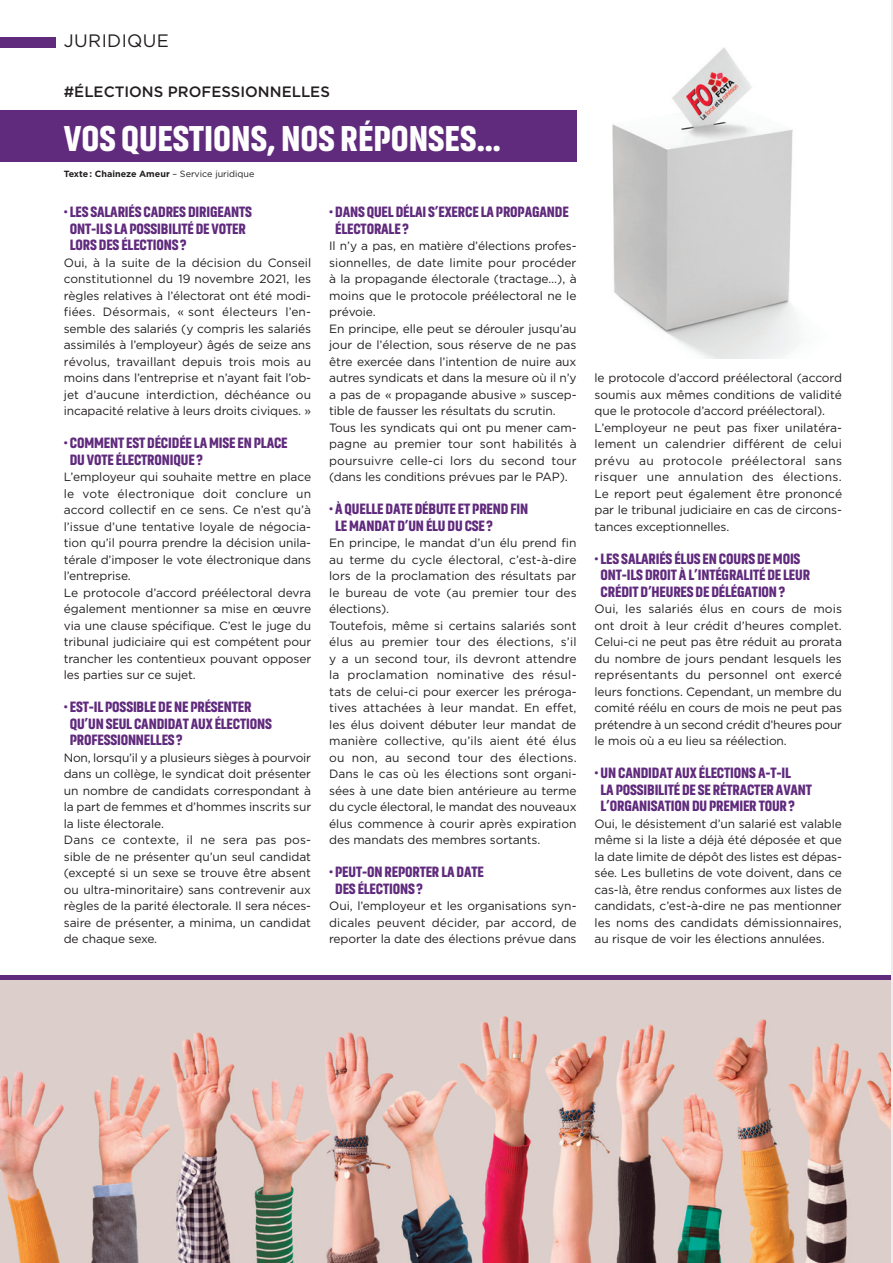
<style>
.page{position:relative;width:893px;height:1263px;background:#fff}
.page>*{position:absolute;margin:0;border:0;box-sizing:border-box;transform-origin:0 0}
.t1{font:900 36px "Akhand";color:#fff}
.t2{font:18px "Gotham Pro";letter-spacing:.02em;color:#231f20}
.t3{font:900 15px/16.5px "Akhand";letter-spacing:-.01em;color:#602a7d}
.t4{font:500 15px "Gotham";color:#231f20}
.t5{font:12px/16.5px "Gotham Pro";letter-spacing:-.005em;color:#231f20}
.t6{font:700 9px "Gotham";color:#231f20}
.s1{font-family:"Gotham Pro";font-weight:400}
</style>
<div class="page">
<div style="left:0;top:37px;width:55px;height:11px;background:#602a7d"></div>
<div style="left:0;top:111px;width:577px;height:51px;background:#602a7d"></div>
<img style="left:612px;top:47px;width:189px;height:311px">
<img style="left:0;top:980px;width:892px;height:283px">
<div style="left:0;top:975px;width:893px;height:5px;background:#602a7d"></div>
<hr style="left:892px;top:0;width:1px;height:1263px;background:#ecedec">
<h2 class="t2" style="left:64px;top:31px;width:107px">JURIDIQUE</h2>
<p class="t4" style="left:64px;top:82px;width:268px">#ÉLECTIONS PROFESSIONNELLES</p>
<h1 class="t1" style="left:64px;top:119px;width:439px">VOS QUESTIONS, NOS RÉPONSES…</h1>
<p class="t6" style="left:64px;top:169px;width:192px">Texte: Chaineze Ameur <span class="s1">– Service juridique</span></p>
<p class="t3" style="left:70px;top:204px;width:184px;text-indent:-6px">• LES SALARIÉS CADRES DIRIGEANTS<br>ONT-ILS LA POSSIBILITÉ DE VOTER<br>LORS DES ÉLECTIONS?</p>
<p class="t5" style="left:64px;top:254px;width:249px;text-align:justify">Oui, à la suite de la décision du Conseil constitutionnel du 19 novembre 2021, les règles relatives à l’électorat ont été modi&shy;fiées. Désormais, « sont électeurs l’en&shy;semble des salariés (y compris les salariés assimilés à l’employeur) âgés de seize ans révolus, travaillant depuis trois mois au moins dans l’entreprise et n’ayant fait l’ob&shy;jet d’aucune interdiction, déchéance ou incapacité relative à leurs droits civiques. »</p>
<p class="t3" style="left:70px;top:435px;width:219px;text-indent:-6px">• COMMENT EST DÉCIDÉE LA MISE EN PLACE<br>DU VOTE ÉLECTRONIQUE?</p>
<p class="t5" style="left:64px;top:469px;width:249px">L’employeur qui souhaite mettre en place le vote électronique doit conclure un accord collectif en ce sens. Ce n’est qu’à l’issue d’une tentative loyale de négocia&shy;tion qu’il pourra prendre la décision unila&shy;térale d’imposer le vote électronique dans l’entreprise.<br>Le protocole d’accord préélectoral devra également mentionner sa mise en œuvre via une clause spécifique. C’est le juge du tribunal judiciaire qui est compétent pour trancher les contentieux pouvant opposer les parties sur ce sujet.</p>
<p class="t3" style="left:70px;top:699px;width:204px;text-indent:-6px">• EST-IL POSSIBLE DE NE PRÉSENTER<br>QU’UN SEUL CANDIDAT AUX ÉLECTIONS<br>PROFESSIONNELLES?</p>
<p class="t5" style="left:64px;top:749px;width:249px">Non, lorsqu’il y a plusieurs sièges à pourvoir dans un collège, le syndicat doit présenter un nombre de candidats correspondant à la part de femmes et d’hommes inscrits sur la liste électorale.<br>Dans ce contexte, il ne sera pas pos&shy;sible de ne présenter qu’un seul candidat (excepté si un sexe se trouve être absent ou ultra-minoritaire) sans contrevenir aux règles de la parité électorale. Il sera néces&shy;saire de présenter, a minima, un candidat de chaque sexe.</p>
<p class="t3" style="left:335px;top:204px;width:235px;text-indent:-6px">• DANS QUEL DÉLAI S’EXERCE LA PROPAGANDE<br>ÉLECTORALE?</p>
<p class="t5" style="left:329px;top:238px;width:249px">Il n’y a pas, en matière d’élections profes&shy;sionnelles, de date limite pour procéder à la propagande électorale (tractage…), à moins que le protocole préélectoral ne le prévoie.<br>En principe, elle peut se dérouler jusqu’au jour de l’élection, sous réserve de ne pas être exercée dans l’intention de nuire aux autres syndicats et dans la mesure où il n’y a pas de « propagande abusive » suscep&shy;tible de fausser les résultats du scrutin.<br>Tous les syndicats qui ont pu mener cam&shy;pagne au premier tour sont habilités à poursuivre celle-ci lors du second tour (dans les conditions prévues par le PAP).</p>
<p class="t3" style="left:335px;top:501px;width:194px;text-indent:-6px">• À QUELLE DATE DÉBUTE ET PREND FIN<br>LE MANDAT D’UN ÉLU DU CSE?</p>
<p class="t5" style="left:329px;top:535px;width:249px">En principe, le mandat d’un élu prend fin au terme du cycle électoral, c’est-à-dire lors de la proclamation des résultats par le bureau de vote (au premier tour des élections).<br>Toutefois, même si certains salariés sont élus au premier tour des élections, s’il y a un second tour, ils devront attendre la proclamation nominative des résul&shy;tats de celui-ci pour exercer les préroga&shy;tives attachées à leur mandat. En effet, les élus doivent débuter leur mandat de manière collective, qu’ils aient été élus ou non, au second tour des élections.<br>Dans le cas où les élections sont organi&shy;sées à une date bien antérieure au terme du cycle électoral, le mandat des nouveaux élus commence à courir après expiration des mandats des membres sortants.</p>
<p class="t3" style="left:335px;top:864px;width:150px;text-indent:-6px">• PEUT-ON REPORTER LA DATE<br>DES ÉLECTIONS?</p>
<p class="t5" style="left:329px;top:898px;width:249px;text-align:justify">Oui, l’employeur et les organisations syn&shy;dicales peuvent décider, par accord, de reporter la date des élections prévue dans</p>
<p class="t5" style="left:595px;top:370px;width:249px">le protocole d’accord préélectoral (accord soumis aux mêmes conditions de validité que le protocole d’accord préélectoral).<br>L’employeur ne peut pas fixer unilatéra&shy;lement un calendrier différent de celui prévu au protocole préélectoral sans risquer une annulation des élections.<br>Le report peut également être prononcé par le tribunal judiciaire en cas de circons&shy;tances exceptionnelles.</p>
<p class="t3" style="left:601px;top:550px;width:211px;text-indent:-6px">• LES SALARIÉS ÉLUS EN COURS DE MOIS<br>ONT-ILS DROIT À L’INTÉGRALITÉ DE LEUR<br>CRÉDIT D’HEURES DE DÉLÉGATION?</p>
<p class="t5" style="left:595px;top:601px;width:249px;text-align:justify">Oui, les salariés élus en cours de mois ont droit à leur crédit d’heures complet.<br>Celui-ci ne peut pas être réduit au prorata du nombre de jours pendant lesquels les représentants du personnel ont exercé leurs fonctions. Cependant, un membre du comité réélu en cours de mois ne peut pas prétendre à un second crédit d’heures pour le mois où a eu lieu sa réélection.</p>
<p class="t3" style="left:601px;top:765px;width:213px;text-indent:-6px">• UN CANDIDAT AUX ÉLECTIONS A-T-IL<br>LA POSSIBILITÉ DE SE RÉTRACTER AVANT<br>L’ORGANISATION DU PREMIER TOUR?</p>
<p class="t5" style="left:595px;top:815px;width:249px;text-align:justify">Oui, le désistement d’un salarié est valable même si la liste a déjà été déposée et que la date limite de dépôt des listes est dépas&shy;sée. Les bulletins de vote doivent, dans ce cas-là, être rendus conformes aux listes de candidats, c’est-à-dire ne pas mentionner les noms des candidats démissionnaires, au risque de voir les élections annulées.</p>
</div>
